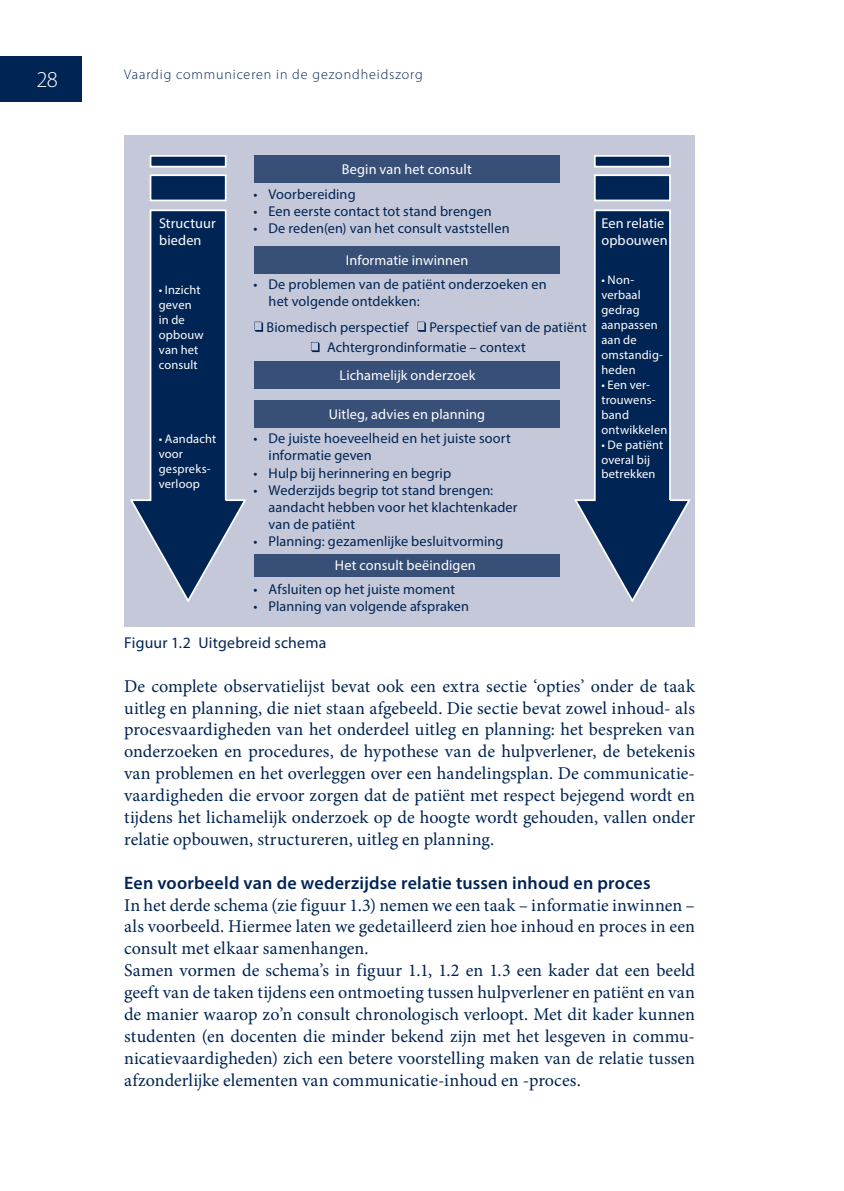
<style>
.page{position:relative;width:844px;height:1191px;background:#fff}
.page>*{position:absolute;margin:0;border:0;box-sizing:border-box;transform-origin:0 0}
.t1{font:300 22.75px "Myriad Pro";color:#fff}
.t2{font:18.03px/21.9px "Minion Pro";color:#002453;text-align:justify}
.t3{font:600 18.03px "Myriad Pro";letter-spacing:.01em;color:#002453}
.t4{font:15.75px "Myriad Pro";letter-spacing:.015em;color:#002453}
.t5{font:14.17px/17.2px "Myriad Pro";letter-spacing:.01em;color:#002453}
.t6{font:14.17px/17.2px "Myriad Pro";letter-spacing:.01em;color:#fff}
.t7{font:300 14px "Myriad Pro";letter-spacing:.065em;color:#002453}
.t8{font:12.42px/14.9px "Myriad Pro";letter-spacing:.015em;color:#fff}
</style>
<div class="page">
<div style="left:0;top:56px;width:82px;height:45px;background:#002453"></div>
<div style="left:124px;top:135px;width:570px;height:490px;background:#c4c8d9"></div>
<div style="left:254px;top:155px;width:305px;height:27px;background:#384f78"></div>
<div style="left:254px;top:246px;width:305px;height:27px;background:#384f78"></div>
<div style="left:254px;top:361px;width:305px;height:27px;background:#384f78"></div>
<div style="left:254px;top:400px;width:305px;height:27px;background:#384f78"></div>
<div style="left:254px;top:555px;width:305px;height:22px;background:#384f78"></div>
<svg style="left:130px;top:209px;width:117px;height:393px"></svg>
<svg style="left:574px;top:209px;width:117px;height:393px"></svg>
<div style="left:150px;top:156px;width:76px;height:11px;background:#002453"></div>
<div style="left:150px;top:155px;width:76px;height:12px;border:2px solid #fff"></div>
<div style="left:150px;top:175px;width:76px;height:25px;background:#002453"></div>
<div style="left:150px;top:174px;width:76px;height:27px;border:2px solid #fff"></div>
<div style="left:594px;top:156px;width:75px;height:11px;background:#002453"></div>
<div style="left:593px;top:155px;width:77px;height:12px;border:2px solid #fff"></div>
<div style="left:594px;top:175px;width:75px;height:25px;background:#002453"></div>
<div style="left:593px;top:174px;width:77px;height:27px;border:2px solid #fff"></div>
<svg style="left:254px;top:322px;width:9px;height:10px"></svg>
<svg style="left:417px;top:322px;width:9px;height:10px"></svg>
<svg style="left:311px;top:342px;width:8px;height:10px"></svg>
<p class="t1" style="left:36px;top:67px;width:23px">28</p>
<p class="t7" style="left:124px;top:67px;width:300px">Vaardig communiceren in de gezondheidszorg</p>
<p class="t6" style="left:342px;top:160px;width:131px">Begin van het consult</p>
<p class="t5" style="left:253px;top:185px;width:104px">• Voorbereiding</p>
<p class="t5" style="left:253px;top:202px;width:240px">• Een eerste contact tot stand brengen</p>
<p class="t5" style="left:253px;top:219px;width:257px">• De reden(en) van het consult vaststellen</p>
<p class="t6" style="left:159px;top:214px;width:58px">Structuur bieden</p>
<p class="t6" style="left:601px;top:214px;width:68px">Een relatie opbouwen</p>
<p class="t8" style="left:159px;top:282px;width:46px">• Inzicht geven in de opbouw van het consult</p>
<p class="t8" style="left:159px;top:431px;width:59px">• Aandacht voor gespreks&shy;verloop</p>
<p class="t6" style="left:346px;top:251px;width:124px">Informatie inwinnen</p>
<p class="t5" style="left:268px;top:276px;width:279px;text-indent:-15px">• De problemen van de patiënt onderzoeken en het volgende ontdekken:</p>
<p class="t5" style="left:266px;top:318px;width:143px">Biomedisch perspectief</p>
<p class="t5" style="left:327px;top:317px;width:261px;line-height:20.3px;text-indent:102px">Perspectief van de patiënt<br>Achtergrondinformatie – context</p>
<p class="t6" style="left:339px;top:366px;width:137px">Lichamelijk onderzoek</p>
<p class="t6" style="left:329px;top:405px;width:158px">Uitleg, advies en planning</p>
<p class="t5" style="left:268px;top:430px;width:244px;text-indent:-15px">• De juiste hoeveelheid en het juiste soort informatie geven</p>
<p class="t5" style="left:253px;top:464px;width:199px">• Hulp bij herinnering en begrip</p>
<p class="t5" style="left:268px;top:481px;width:250px;text-indent:-15px">• Wederzijds begrip tot stand brengen: aandacht hebben voor het klachtenkader van de patiënt</p>
<p class="t5" style="left:253px;top:532px;width:251px">• Planning: gezamenlijke besluitvorming</p>
<p class="t5" style="left:253px;top:580px;width:203px">• Afsluiten op het juiste moment</p>
<p class="t5" style="left:253px;top:597px;width:217px">• Planning van volgende afspraken</p>
<p class="t6" style="left:335px;top:556px;width:142px">Het consult beëindigen</p>
<p class="t8" style="left:601px;top:272px;width:63px">• Non&shy;verbaal gedrag aanpassen aan de omstandig&shy;heden</p>
<p class="t8" style="left:601px;top:377px;width:67px">• Een ver&shy;trouwens&shy;band ontwikkelen</p>
<p class="t8" style="left:601px;top:437px;width:63px">• De patiënt overal bij betrekken</p>
<p class="t4" style="left:124px;top:633px;width:204px">Figuur 1.2 Uitgebreid schema</p>
<p class="t2" style="left:124px;top:675px;width:572px">De complete observatielijst bevat ook een extra sectie ‘opties’ onder de taak uitleg en planning, die niet staan afgebeeld. Die sectie bevat zowel inhoud- als procesvaardigheden van het onderdeel uitleg en planning: het bespreken van onderzoeken en procedures, de hypothese van de hulpverlener, de betekenis van problemen en het overleggen over een handelingsplan. De communicatie&shy;vaardigheden die ervoor zorgen dat de patiënt met respect bejegend wordt en tijdens het lichamelijk onderzoek op de hoogte wordt gehouden, vallen onder relatie opbouwen, structureren, uitleg en planning.</p>
<p class="t3" style="left:124px;top:871px;width:528px">Een voorbeeld van de wederzijdse relatie tussen inhoud en proces</p>
<p class="t2" style="left:124px;top:894px;width:572px;text-align:left">In het derde schema (zie figuur 1.3) nemen we een taak – informatie inwinnen – als voorbeeld. Hiermee laten we gedetailleerd zien hoe inhoud en proces in een consult met elkaar samenhangen.<br>Samen vormen de schema’s in figuur 1.1, 1.2 en 1.3 een kader dat een beeld geeft van de taken tijdens een ontmoeting tussen hulpverlener en patiënt en van de manier waarop zo’n consult chronologisch verloopt. Met dit kader kunnen studenten (en docenten die minder bekend zijn met het lesgeven in commu&shy;nicatievaardigheden) zich een betere voorstelling maken van de relatie tussen afzonderlijke elementen van communicatie-inhoud en -proces.</p>
</div>
